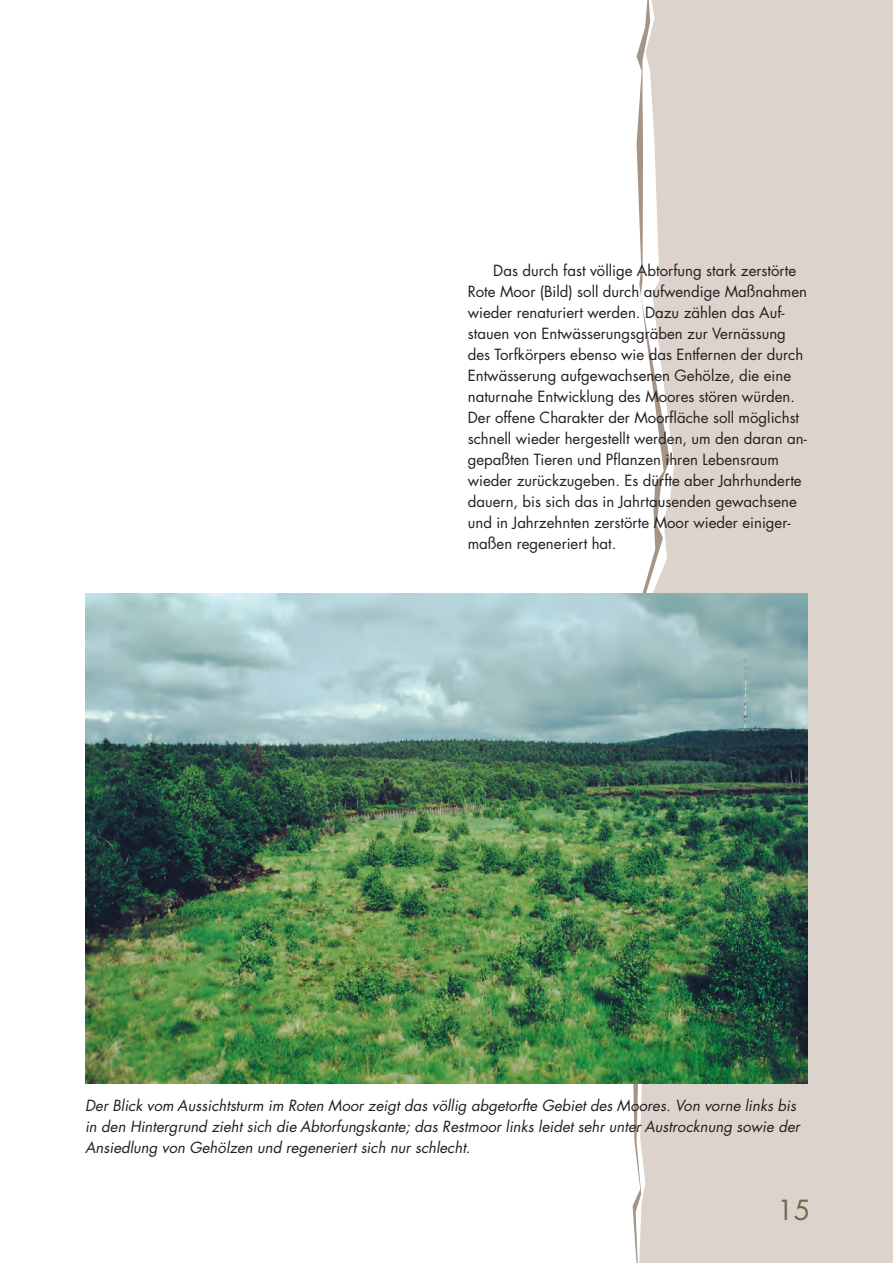
<style>
.page{position:relative;width:893px;height:1263px;background:#fff}
.page>*{position:absolute;margin:0;border:0;box-sizing:border-box;transform-origin:0 0}
.t1{font:27px "Futura";color:#766651}
.t2{font:15px/21px "Futura";color:#231f20}
.t3{font:italic 15px/21px "Futura";color:#231f20}
</style>
<div class="page">
<img style="left:85px;top:0;width:808px;height:1263px">
<p class="t2" style="left:468px;top:261px;width:341px;text-indent:26px">Das durch fast völlige Abtorfung stark zerstörte Rote Moor (Bild) soll durch aufwendige Maßnahmen wieder renaturiert werden. Dazu zählen das Auf&shy;stauen von Entwässerungsgräben zur Vernässung des Torfkörpers ebenso wie das Entfernen der durch Entwässerung aufgewachsenen Gehölze, die eine naturnahe Entwicklung des Moores stören würden.<br>Der offene Charakter der Moorfläche soll möglichst schnell wieder hergestellt werden, um den daran an&shy;gepaßten Tieren und Pflanzen ihren Lebensraum wieder zurückzugeben. Es dürfte aber Jahrhunderte dauern, bis sich das in Jahrtausenden gewachsene und in Jahrzehnten zerstörte Moor wieder einiger&shy;maßen regeneriert hat.</p>
<p class="t3" style="left:85px;top:1096px;width:716px">Der Blick vom Aussichtsturm im Roten Moor zeigt das völlig abgetorfte Gebiet des Moores. Von vorne links bis in den Hintergrund zieht sich die Abtorfungskante; das Restmoor links leidet sehr unter Austrocknung sowie der<br>Ansiedlung von Gehölzen und regeneriert sich nur schlecht.</p>
<h1 class="t1" style="left:777px;top:1197px;width:35px">15</h1>
</div>
